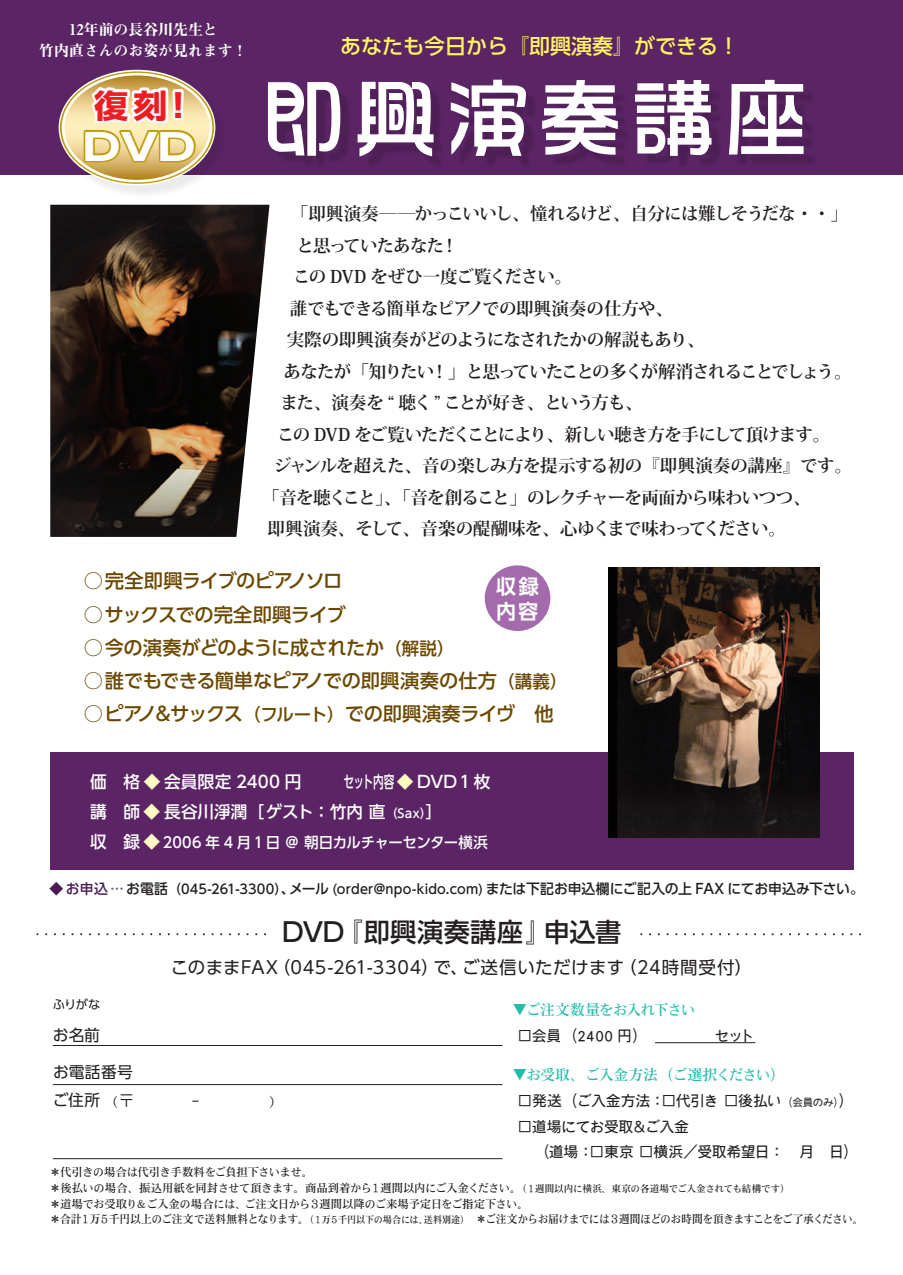
<style>
.page{position:relative;width:903px;height:1275px;background:#fff}
.page>*{position:absolute;margin:0;border:0;box-sizing:border-box;transform-origin:0 0}
.t1{font:86.27px "DFPOP Mix Std W5";letter-spacing:.02em;color:#fff;scale:1.05 1}
.t2{font:700 36.05px "UD Shin Go Pro";color:#fff;scale:1.26 1}
.t3{font:700 32.2px "UD Shin Go Pro";color:#ee1d23;scale:1.06 1}
.t4{font:500 26.25px "UD Shin Go Pro";letter-spacing:.005em;color:#231f20}
.t5{font:500 21px "UD Shin Go Pro";color:#fff461}
.t6{font:700 20.12px/24.5px "UD Shin Go Pro De";color:#fff}
.t7{font:500 19.25px "UD Shin Go Pro";letter-spacing:-.02em;color:#6b4800}
.t8{font:500 19.25px "UD Shin Go Pro";letter-spacing:-.055em;color:#6b4800}
.t9{font:500 19.25px "UD Shin Go Pro";letter-spacing:-.05em;color:#6b4800}
.t10{font:700 17.5px "Koz Min Pro";letter-spacing:-.05em;color:#231f20}
.t11{font:700 17.5px "Koz Min Pro";letter-spacing:-.025em;color:#231f20}
.t12{font:17.5px "UD Shin Go Pro";letter-spacing:.03em;color:#231f20}
.t13{font:700 17.5px "Koz Min Pro";letter-spacing:-.09em;color:#231f20}
.t14{font:700 17.5px "Koz Min Pro";letter-spacing:-.07em;color:#231f20}
.t15{font:500 16.62px/29.8px "UD Shin Go Pro";color:#fff}
.t16{font:15.75px "UD Shin Go Pro";letter-spacing:.01em;color:#231f20}
.t17{font:14.88px/24.5px "DF Gothic P Std W5";letter-spacing:-.015em;color:#231f20}
.t18{font:500 14.88px "UD Shin Go Pro";letter-spacing:-.02em;color:#fff}
.t19{font:14.88px/21px "Midashi Min Pro MA31";color:#fff;text-align:center}
.t20{font:14.88px "DF Mincho P Std W5";letter-spacing:-.025em;color:#22bcac}
.t21{font:14.88px "DF Mincho P Std W5";letter-spacing:-.05em;color:#22bcac}
.t22{font:500 14px "UD Shin Go Pro";letter-spacing:-.005em;color:#231f20}
.t23{font:12.25px "UD Shin Go Pro";color:#231f20}
.t24{font:11.38px/15.8px "DF Mincho P Std W5";letter-spacing:-.04em;color:#231f20}
.s1{font-size:17.5px}
.s2{color:#fffac1}
.s3{font-size:10.5px}
.s4{font-size:12.25px}
.s5{font-size:16.62px}
.s6{font-size:16.62px;color:#fffac1}
.s7{color:#4b1955}
.s8{color:#5c5778}
.s9{font-size:13.12px}
.s10{font-size:9.62px}
</style>
<div class="page">
<div style="left:50px;top:752px;width:803px;height:117px;background:#5b2565"></div>
<hr style="left:53px;top:1045px;width:449px;height:1px;background:#231f20">
<hr style="left:53px;top:1158px;width:449px;height:1px;background:#231f20">
<hr style="left:53px;top:1084px;width:449px;height:1px;background:#231f20">
<hr style="left:655px;top:1042px;width:100px;height:1px;background:#231f20">
<svg style="left:37px;top:933px;width:824px;height:2px"></svg>
<div style="left:268px;top:916px;width:370px;height:36px;background:#fff"></div>
<div style="left:0;top:0;width:903px;height:175px;background:#5b2565"></div>
<div style="left:485px;top:565px;width:65px;height:66px;background:#a46bac;border-radius:50%"></div>
<img style="left:59px;top:70px;width:157px;height:124px">
<svg style="left:63px;top:74px;width:148px;height:107px;background:#d8c095"></svg>
<img style="left:50px;top:205px;width:219px;height:332px">
<img style="left:608px;top:567px;width:211px;height:271px">
<h3 class="t19" style="left:39px;top:17px;width:210px">12年前の長谷川先生と<br>竹内直さんのお姿が見れます！</h3>
<h3 class="t3" style="left:94px;top:79px;width:97px">復刻！</h3>
<h2 class="t2" style="left:83px;top:118px;width:91px">DVD</h2>
<h3 class="t5" style="left:340px;top:29px;width:401px">あなたも今日から『即興演奏』ができる！</h3>
<h1 class="t1" style="left:258px;top:71px;width:528px">即興演奏講座</h1>
<h3 class="t10" style="left:291px;top:201px;width:559px">「即興演奏――かっこいいし、憧れるけど、自分には難しそうだな・・」</h3>
<h3 class="t10" style="left:296px;top:232px;width:163px">と思っていたあなた！</h3>
<h3 class="t11" style="left:293px;top:264px;width:281px">この DVD をぜひ一度ご覧ください。</h3>
<h3 class="t10" style="left:290px;top:295px;width:385px">誰でもできる簡単なピアノでの即興演奏の仕方や、</h3>
<h3 class="t10" style="left:287px;top:327px;width:420px">実際の即興演奏がどのようになされたかの解説もあり、</h3>
<h3 class="t13" style="left:284px;top:358px;width:570px">あなたが「知りたい！」と思っていたことの多くが解消されることでしょう。</h3>
<h3 class="t14" style="left:280px;top:390px;width:364px">また、演奏を “ 聴く ” ことが好き、という方も、</h3>
<h3 class="t10" style="left:277px;top:421px;width:555px">この DVD をご覧いただくことにより、新しい聴き方を手にして頂けます。</h3>
<h3 class="t11" style="left:274px;top:453px;width:580px">ジャンルを超えた、音の楽しみ方を提示する初の『即興演奏の講座』です。</h3>
<h3 class="t10" style="left:262px;top:484px;width:550px">「音を聴くこと」、「音を創ること」のレクチャーを両面から味わいつつ、</h3>
<h3 class="t10" style="left:268px;top:516px;width:520px">即興演奏、そして、音楽の醍醐味を、心ゆくまで味わってください。</h3>
<h3 class="t8" style="left:84px;top:565px;width:260px">○完全即興ライブのピアノソロ</h3>
<h3 class="t9" style="left:84px;top:599px;width:264px">○サックスでの完全即興ライブ</h3>
<h3 class="t7" style="left:84px;top:632px;width:372px">○今の演奏がどのように成されたか<span class="s1">（解説）</span></h3>
<h3 class="t7" style="left:84px;top:665px;width:485px">○誰でもできる簡単なピアノでの即興演奏の仕方<span class="s1">（講義）</span></h3>
<h3 class="t7" style="left:84px;top:698px;width:471px">○ピアノ＆サックス<span class="s1">（フルート）</span>での即興演奏ライヴ　他</h3>
<h3 class="t6" style="left:496px;top:574px;width:44px">収録内容</h3>
<h3 class="t15" style="left:90px;top:767px;width:402px">価　格 <span class="s2">◆</span> 会員限定 2400 円<span class="s3">　　　　</span>セット内容 <span class="s2">◆</span> DVD 1 枚講 師 <span class="s2">◆</span> 長谷川淨潤［ゲスト：竹内 直<span class="s4">（Sax）</span>］</h3>
<h3 class="t18" style="left:90px;top:830px;width:399px"><span class="s5">収 録</span> <span class="s6">◆</span> 2006 年 4 月 1 日 ＠ 朝日カルチャーセンター横浜</h3>
<p class="t22" style="left:50px;top:877px;width:816px"><span class="s7">◆ お申込</span><span class="s8">…</span>お電話<span class="s9">（045-261-3300）</span>、メール <span class="s9">(order@npo-kido.com)</span> または下記お申込欄にご記入の上 FAX にてお申込み下さい。</p>
<h3 class="t4" style="left:282px;top:911px;width:341px">DVD『即興演奏講座』申込書</h3>
<h3 class="t12" style="left:171px;top:953px;width:583px">このままFAX（045-261-3304）で、ご送信いただけます（24時間受付）</h3>
<h3 class="t21" style="left:512px;top:1001px;width:185px">▼ご注文数量をお入れ下さい</h3>
<h3 class="t17" style="left:517px;top:1023px;width:239px">□会員（2400 円）　　　　セット</h3>
<h3 class="t20" style="left:512px;top:1066px;width:274px">▼お受取、ご入金方法（ご選択ください）</h3>
<h3 class="t17" style="left:517px;top:1088px;width:338px">□発送（ご入金方法：□代引き □後払い<span class="s3">（会員のみ）</span>）</h3>
<h3 class="t17" style="left:534px;top:1114px;width:326px;text-indent:-16px">□道場にてお受取＆ご入金<br>（道場：□東京 □横浜／受取希望日：　月　日）</h3>
<p class="t24" style="left:50px;top:1164px;width:816px">＊代引きの場合は代引き手数料をご負担下さいませ。<br>＊後払いの場合、振込用紙を同封させて頂きます。商品到着から１週間以内にご入金ください。<span class="s10">（１週間以内に横浜、東京の各道場でご入金されても結構です）<br></span>＊道場でお受取り＆ご入金の場合には、ご注文日から３週間以降のご来場予定日をご指定下さい。<br>＊合計１万５千円以上のご注文で送料無料となります。<span class="s10">（１万５千円以下の場合には、送料別途）</span> ＊ご注文からお届けまでには３週間ほどのお時間を頂きますことをご了承ください。</p>
<p class="t23" style="left:53px;top:994px;width:49px">ふりがな</p>
<h3 class="t16" style="left:53px;top:1022px;width:49px">お名前</h3>
<h3 class="t16" style="left:53px;top:1059px;width:81px">お電話番号</h3>
</div>
